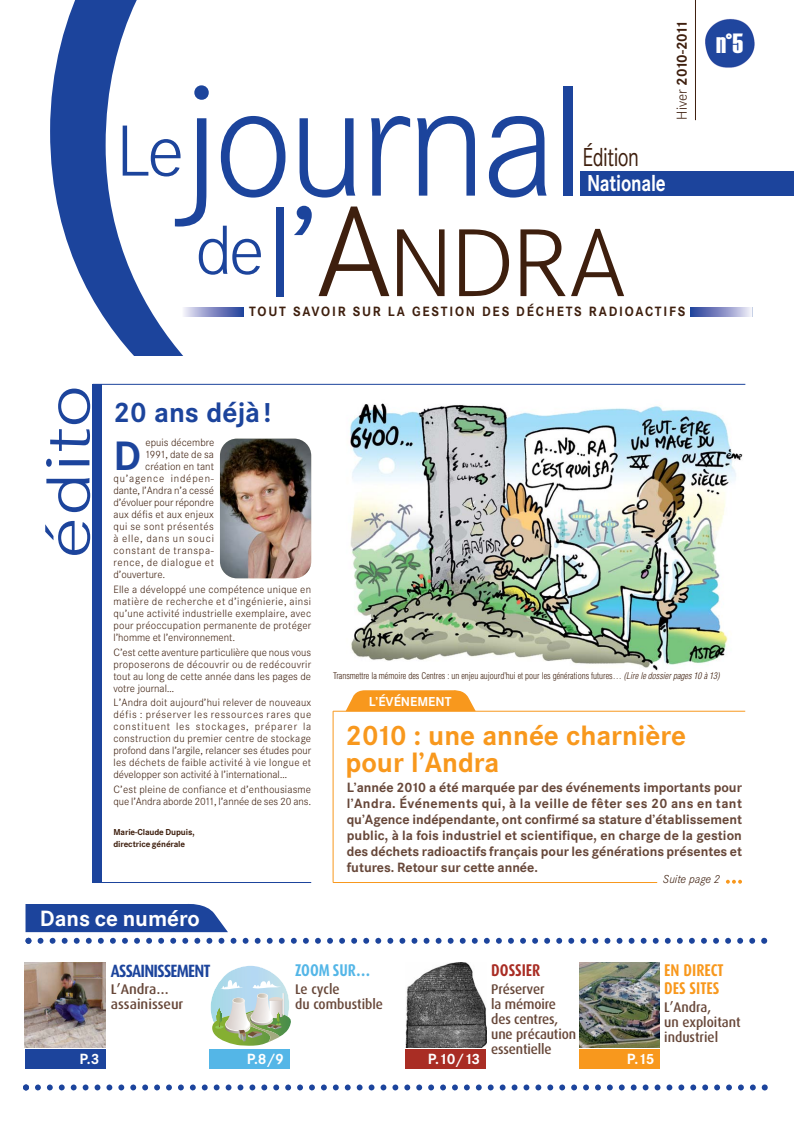
<style>
.page{position:relative;width:794px;height:1134px;background:#fff}
.page>*{position:absolute;margin:0;border:0;box-sizing:border-box;transform-origin:0 0}
.t1{font:300 163.6px "Corporate S";letter-spacing:-.035em;color:#1c449c}
.t2{font:300 100px "Corporate S";color:#3e1f0e;scale:1.05 1}
.t3{font:300 75px "Corporate S";color:#1c449c}
.t4{font:300 64.3px "Corporate S";color:#1c449c;scale:1.4 1}
.t5{font:700 42.7px "Corporate S";color:#1c449c}
.t6{font:700 29.1px "Corporate S";color:#1c449c}
.t7{font:700 29px/27px "Corporate S";color:#f8981d}
.t8{font:27.9px "Haettenschweiler";color:#fff}
.t9{font:27px "Corporate S";letter-spacing:-.025em;color:#3e1f0e;scale:.8 1}
.t10{font:700 24px "Corporate S";letter-spacing:-.01em;color:#fff;scale:.8 1}
.t11{font:700 23px "Corporate S";color:#fff}
.t12{font:700 17.8px "Dax Condensed";letter-spacing:-.04em;color:#1c449c}
.t13{font:700 17px/18.2px "Dax Condensed";color:#f8981d;scale:.95 1}
.t14{font:700 17px "Dax Condensed";color:#54b6e7;scale:.95 1}
.t15{font:700 17px "Dax Condensed";color:#a92d24;scale:.95 1}
.t16{font:700 15.4px "Corporate S";color:#fff}
.t17{font:700 15px "Corporate S";letter-spacing:-.09em;color:#3e1f0e}
.t18{font:700 14px/16px "Corporate S";color:#674739;text-align:justify}
.t19{font:500 14px/15px "Dax";letter-spacing:-.01em;color:#674739;scale:.95 1}
.t20{font:700 14px "Corporate S";letter-spacing:.135em;color:#3e1f0e;scale:.96 1}
.t21{font:500 14px/15px "Dax";letter-spacing:-.01em;color:#674739}
.t22{font:700 13.4px "Corporate S";color:#fff}
.t23{font:italic 300 12px "Corporate S";color:#3e1f0e}
.t24{font:300 11px/12px "Corporate S";letter-spacing:.005em;color:#3e1f0e;text-align:justify}
.t25{font:300 11px "Corporate S";letter-spacing:.075em;color:#3e1f0e}
.t26{font:300 11px "Corporate S";letter-spacing:.05em;color:#3e1f0e}
.t27{font:300 11px "Corporate S";letter-spacing:.06em;color:#3e1f0e}
.t28{font:300 11px "Corporate S";letter-spacing:.055em;color:#3e1f0e}
.t29{font:300 condensed 9px "Helvetica";color:#3e1f0e}
.t30{font:700 9px/12px "Corporate S";letter-spacing:-.01em;color:#3e1f0e}
.s1{font-size:133.2px;color:#1c449c}
.s2{font-size:133.2px}
.s3{font-weight:300}
.s4{font-style:italic}
</style>
<div class="page">
<img style="left:705px;top:18px;width:50px;height:50px">
<hr style="left:695px;top:0;width:1px;height:120px;background:#3e1f0e">
<div style="left:580px;top:171px;width:214px;height:25px;background:#1c449c"></div>
<svg style="left:50px;top:0;width:194px;height:356px"></svg>
<img style="left:691px;top:307px;width:60px;height:10px">
<div style="left:25px;top:1049px;width:81px;height:20px;background:#1c449c"></div>
<div style="left:209px;top:1049px;width:81px;height:20px;background:#54b6e7"></div>
<div style="left:405px;top:1049px;width:81px;height:20px;background:#a92d24"></div>
<div style="left:579px;top:1049px;width:81px;height:20px;background:#f8981d"></div>
<svg style="left:25px;top:938px;width:742px;height:6px"></svg>
<img style="left:25px;top:962px;width:81px;height:85px">
<svg style="left:23px;top:1084px;width:744px;height:6px"></svg>
<div style="left:26px;top:904px;width:202px;height:28px;background:#1c449c"></div>
<svg style="left:210px;top:965px;width:81px;height:81px"></svg>
<img style="left:405px;top:962px;width:81px;height:85px">
<img style="left:579px;top:962px;width:81px;height:85px">
<div style="left:93px;top:384px;width:9px;height:498px;background:#1c449c"></div>
<img style="left:350px;top:403px;width:393px;height:268px">
<svg style="left:726px;top:880px;width:16px;height:4px"></svg>
<hr style="left:333px;top:711px;width:412px;height:1px;background:#f8981d">
<hr style="left:333px;top:882px;width:324px;height:1px;background:#f8981d">
<svg style="left:345px;top:690px;width:131px;height:21px;background:#f8a336"></svg>
<hr style="left:333px;top:711px;width:1px;height:171px;background:#f8981d">
<img style="left:220px;top:439px;width:91px;height:139px;border-radius:17px">
<hr style="left:93px;top:882px;width:218px;height:1px;background:#1c449c">
<hr style="left:93px;top:384px;width:652px;height:1px;background:#1c449c">
<h1 class="t1" style="left:179px;top:86px;width:407px">journal</h1>
<h3 class="t3" style="left:116px;top:125px;width:70px">Le</h3>
<h3 class="t9" style="left:582px;top:148px;width:72px">Édition</h3>
<h3 class="t10" style="left:587px;top:175px;width:100px">Nationale</h3>
<h2 class="t2" style="left:195px;top:229px;width:412px"><sup>de</sup><span class="s1">l’</span><span class="s2">A</span>NDRA</h2>
<h3 class="t17" style="left:677px;top:120px;width:101px;rotate:-90deg"><span class="s3">Hiver</span> 2010-2011</h3>
<p class="t20" style="left:249px;top:307px;width:456px">TOUT SAVOIR SUR LA GESTION DES DÉCHETS RADIOACTIFS</p>
<h3 class="t8" style="left:716px;top:27px;width:28px">n°5</h3>
<h3 class="t4" style="left:46px;top:559px;width:127px;rotate:-90deg">édito</h3>
<h3 class="t6" style="left:114px;top:402px;width:159px">20 ans déjà!</h3>
<h3 class="t5" style="left:113px;top:441px;width:29px">D</h3>
<p class="t24" style="left:146px;top:437px;width:70px">epuis décembre</p>
<p class="t24" style="left:145px;top:449px;width:70px">1991, date de sa</p>
<p class="t24" style="left:145px;top:461px;width:70px">création en tant</p>
<p class="t25" style="left:113px;top:474px;width:102px">qu’agence indépen -</p>
<p class="t24" style="left:113px;top:485px;width:102px">dante, l’Andra n’a cessé</p>
<p class="t24" style="left:113px;top:497px;width:102px">d’évoluer pour répondre</p>
<p class="t24" style="left:113px;top:509px;width:102px">aux défis et aux enjeux</p>
<p class="t26" style="left:113px;top:522px;width:102px">qui se sont présentés</p>
<p class="t25" style="left:113px;top:534px;width:102px">à elle, dans un souci</p>
<p class="t27" style="left:113px;top:546px;width:102px">constant de transpa -</p>
<p class="t28" style="left:113px;top:558px;width:102px">rence, de dialogue et</p>
<p class="t24" style="left:113px;top:569px;width:53px">d’ouverture.</p>
<p class="t24" style="left:113px;top:584px;width:199px">Elle a développé une compétence unique en matière de recherche et d’ingénierie, ainsi qu’une activité industrielle exemplaire, avec pour préoccupation permanente de protéger l’homme et l’environnement.</p>
<p class="t24" style="left:113px;top:647px;width:199px">C’est cette aventure particulière que nous vous proposerons de découvrir ou de redécouvrir tout au long de cette année dans les pages de votre journal…</p>
<p class="t24" style="left:113px;top:698px;width:199px">L’Andra doit aujourd’hui relever de nouveaux défis : préserver les ressources rares que constituent les stockages, préparer la construction du premier centre de stockage profond dans l’argile, relancer ses études pour les déchets de faible activité à vie longue et développer son activité à l’international…</p>
<p class="t24" style="left:113px;top:785px;width:199px">C’est pleine de confiance et d’enthousiasme que l’Andra aborde 2011, l’année de ses 20 ans.</p>
<p class="t30" style="left:113px;top:827px;width:83px">Marie-Claude Dupuis, directrice générale</p>
<p class="t29" style="left:333px;top:673px;width:390px">Transmettre la mémoire des Centres : un enjeu aujourd’hui et pour les générations futures… <span class="s4">(Lire le dossierpages 10 à 13)</span></p>
<p class="t22" style="left:369px;top:697px;width:84px">L’ÉVÉNEMENT</p>
<h3 class="t7" style="left:345px;top:724px;width:342px">2010 : une année charnière pour l’Andra</h3>
<p class="t18" style="left:347px;top:781px;width:397px">L’année 2010 a été marquée par des événements importants pour l’Andra. Événements qui, à la veille de fêter ses 20 ans en tant qu’Agence indépendante, ont confirmé sa stature d’établissement public, à la fois industriel et scientifique, en charge de la gestion des déchets radioactifs français pour les générations présentes et futures. Retour sur cette année.</p>
<p class="t23" style="left:663px;top:875px;width:59px">Suite page 2</p>
<h3 class="t11" style="left:40px;top:910px;width:161px">Dans ce numéro</h3>
<h3 class="t12" style="left:111px;top:962px;width:101px">ASSAINISSEMENT</h3>
<p class="t21" style="left:111px;top:983px;width:74px">L’Andra… assainisseur</p>
<h3 class="t16" style="left:79px;top:1053px;width:22px">P.3</h3>
<h3 class="t14" style="left:295px;top:962px;width:81px">ZOOM SUR…</h3>
<p class="t19" style="left:295px;top:982px;width:94px">Le cycle<br>du combustible</p>
<h3 class="t16" style="left:247px;top:1053px;width:39px">P.8/9</h3>
<h3 class="t16" style="left:428px;top:1053px;width:54px">P.10/13</h3>
<h3 class="t15" style="left:491px;top:962px;width:53px">DOSSIER</h3>
<p class="t19" style="left:491px;top:982px;width:91px">Préserver<br>la mémoire des centres, une précaution essentielle</p>
<h3 class="t16" style="left:627px;top:1053px;width:29px">P.15</h3>
<h3 class="t13" style="left:664px;top:962px;width:64px">EN DIRECT<br>DES SITES</h3>
<p class="t19" style="left:664px;top:1000px;width:82px">L’Andra,<br>un exploitant industriel</p>
</div>
